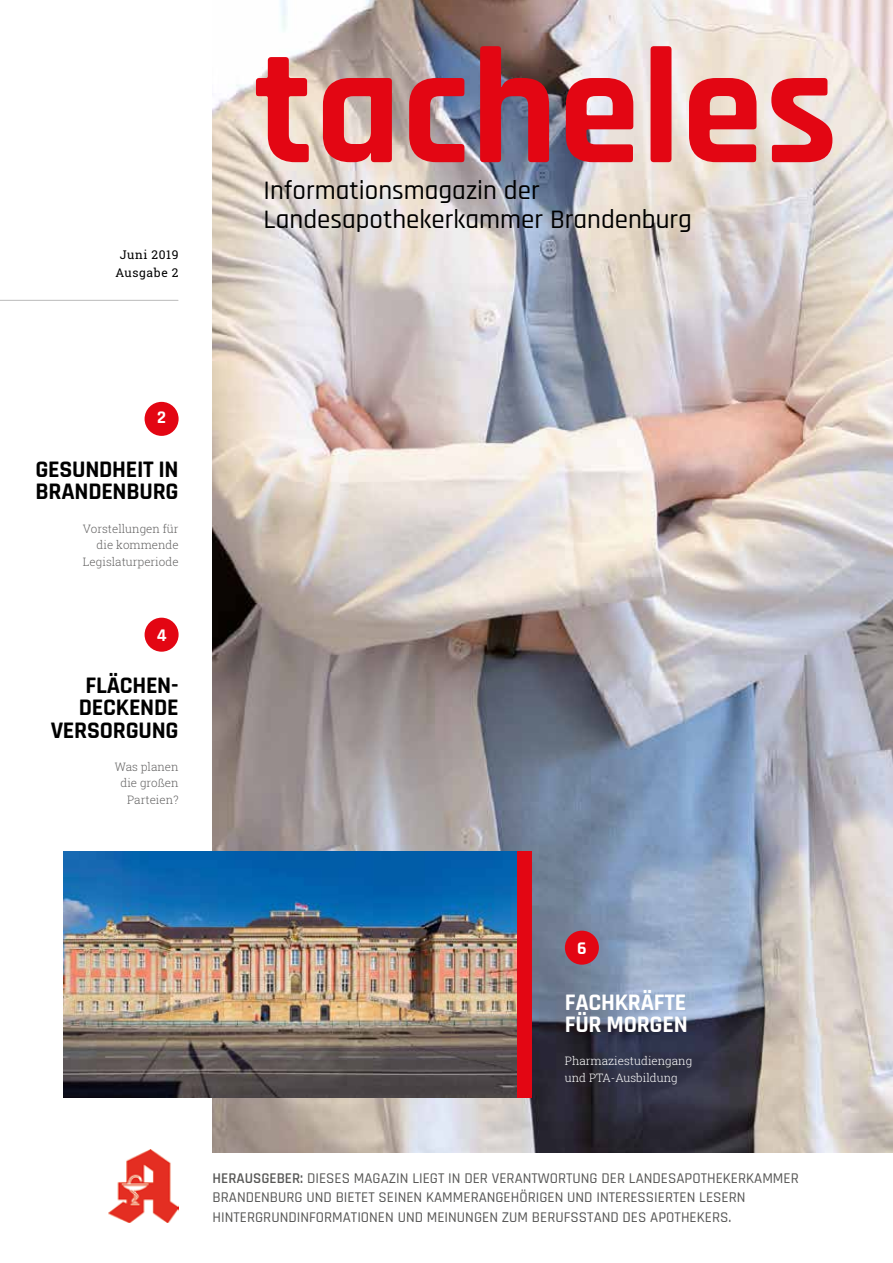
<style>
.page{position:relative;width:893px;height:1263px;background:#fff}
.page>*{position:absolute;margin:0;border:0;box-sizing:border-box;transform-origin:0 0}
.t1{font:700 165px "Rajdhani";letter-spacing:.005em;color:#e30613}
.t2{font:500 27px/28.5px "Rajdhani";color:#000}
.t3{font:700 24px/22.5px "Rajdhani";letter-spacing:-.01em;color:#000;text-align:right}
.t4{font:700 24px/22.5px "Rajdhani";letter-spacing:-.01em;color:#fff}
.t5{font:700 18px "Rajdhani";color:#fff}
.t6{font:500 15px/19.5px "Rajdhani";color:#575756}
.t7{font:12px/18px "Roboto Slab";letter-spacing:.05em;color:#000;text-align:center}
.t8{font:300 11.7px/16.5px "Roboto Slab";color:#646363;text-align:right}
.t9{font:300 11.7px/16.5px "Roboto Slab";color:#fff}
.s1{font-weight:600}
</style>
<div class="page">
<div style="left:145px;top:618px;width:34px;height:34px;background:#e30613;border-radius:50%"></div>
<img style="left:213px;top:0;width:680px;height:1153px">
<div style="left:145px;top:402px;width:34px;height:34px;background:#e30613;border-radius:50%"></div>
<hr style="left:0;top:300px;width:178px;height:1px;background:#000">
<img style="left:64px;top:852px;width:453px;height:245px">
<div style="left:517px;top:851px;width:14px;height:246px;background:#e30613"></div>
<div style="left:565px;top:931px;width:34px;height:34px;background:#e30613;border-radius:50%"></div>
<img style="left:108px;top:1149px;width:71px;height:73px">
<p class="t7" style="left:116px;top:245px;width:64px">Juni 2019<br>Ausgabe 2</p>
<p class="t5" style="left:157px;top:407px;width:10px">2</p>
<h3 class="t3" style="left:35px;top:459px;width:145px;text-align:left">GESUNDHEIT IN<br>BRANDENBURG</h3>
<p class="t8" style="left:83px;top:520px;width:97px">Vorstellungen für die kommende<br>Legislaturperiode</p>
<p class="t5" style="left:157px;top:625px;width:11px">4</p>
<h3 class="t3" style="left:51px;top:674px;width:129px">FLÄCHEN-<br>DECKENDE<br>VERSORGUNG</h3>
<p class="t8" style="left:115px;top:758px;width:65px">Was planen die großen<br>Parteien?</p>
<h1 class="t1" style="left:255px;top:9px;width:584px">tacheles</h1>
<h2 class="t2" style="left:264px;top:177px;width:430px">Informationsmagazin der<br>Landesapothekerkammer Brandenburg</h2>
<p class="t5" style="left:577px;top:938px;width:11px">6</p>
<h3 class="t4" style="left:565px;top:991px;width:124px">FACHKRÄFTE<br>FÜR MORGEN</h3>
<p class="t9" style="left:565px;top:1052px;width:129px">Pharmaziestudiengang und PTA-Ausbildung</p>
<p class="t6" style="left:213px;top:1169px;width:588px"><span class="s1">HERAUSGEBER:</span> DIESES MAGAZIN LIEGT IN DER VERANTWORTUNG DER LANDESAPOTHEKERKAMMER<br>BRANDENBURG UND BIETET SEINEN KAMMERANGEHÖRIGEN UND INTERESSIERTEN LESERN<br>HINTERGRUNDINFORMATIONEN UND MEINUNGEN ZUM BERUFSSTAND DES APOTHEKERS.</p>
</div>
